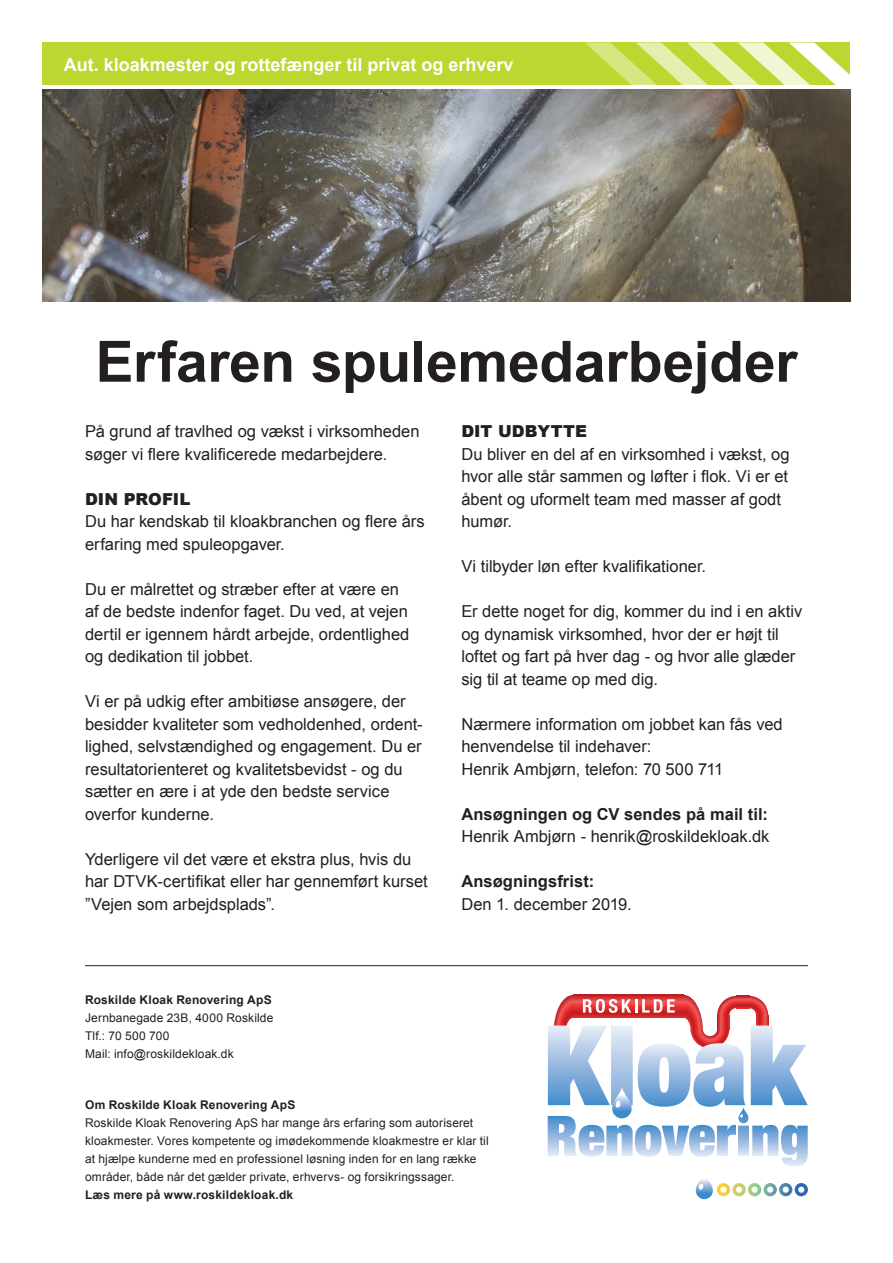
<style>
.page{position:relative;width:893px;height:1263px;background:#fff}
.page>*{position:absolute;margin:0;border:0;box-sizing:border-box;transform-origin:0 0}
.t1{font:700 57px "Arial";letter-spacing:-.005em;color:#231f20}
.t2{font:700 18px "Arial";color:#fff}
.t3{font:16.5px/22.5px "Arial";color:#231f20}
.t4{font:700 16.5px "Arial";letter-spacing:.005em;color:#231f20}
.t5{font:900 16.5px "Arial";letter-spacing:.005em;color:#231f20}
.t6{font:12px/18px "Arial";letter-spacing:.01em;color:#231f20}
.t7{font:700 12px "Arial";letter-spacing:.015em;color:#231f20}
</style>
<div class="page">
<svg style="left:548px;top:995px;width:260px;height:171px"></svg>
<svg style="left:696px;top:1179px;width:112px;height:20px"></svg>
<img style="left:43px;top:89px;width:807px;height:213px">
<div style="left:43px;top:43px;width:807px;height:42px;background:#bed630"></div>
<svg style="left:585px;top:43px;width:265px;height:42px"></svg>
<hr style="left:85px;top:965px;width:723px;height:1px;background:#231f20">
<p class="t2" style="left:64px;top:52px;width:451px">Aut. kloakmester og rottefænger til privat og erhverv</p>
<p class="t1" style="left:96px;top:324px;width:703px">Erfaren spulemedarbejder</p>
<p class="t3" style="left:85px;top:420px;width:336px">På grund af travlhed og vækst i virksomheden søger vi flere kvalificerede medarbejdere.</p>
<p class="t5" style="left:85px;top:487px;width:107px">DIN PROFIL</p>
<p class="t3" style="left:85px;top:510px;width:341px">Du har kendskab til kloakbranchen og flere års erfaring med spuleopgaver.</p>
<p class="t3" style="left:85px;top:578px;width:315px">Du er målrettet og stræber efter at være en</p>
<p class="t3" style="left:85px;top:600px;width:326px;text-align:justify">af de bedste indenfor faget. Du ved, at vejen dertil er igennem hårdt arbejde, ordentlighed og dedikation til jobbet.</p>
<p class="t3" style="left:85px;top:690px;width:339px">Vi er på udkig efter ambitiøse ansøgere, der besidder kvaliteter som vedholdenhed, ordent&shy;lighed, selvstændighed og engagement. Du er resultatorienteret og kvalitetsbevidst - og du sætter en ære i at yde den bedste service</p>
<p class="t3" style="left:85px;top:803px;width:131px">overfor kunderne.</p>
<p class="t3" style="left:85px;top:848px;width:344px">Yderligere vil det være et ekstra plus, hvis du har DTVK-certifikat eller har gennemført kurset ”Vejen som arbejdsplads”.</p>
<p class="t5" style="left:461px;top:419px;width:127px">DIT UDBYTTE</p>
<p class="t3" style="left:461px;top:443px;width:330px">Du bliver en del af en virksomhed i vækst, og hvor alle står sammen og løfter i flok. Vi er et åbent og uformelt team med masser af godt humør.</p>
<p class="t3" style="left:461px;top:555px;width:246px">Vi tilbyder løn efter kvalifikationer.</p>
<p class="t3" style="left:461px;top:600px;width:343px">Er dette noget for dig, kommer du ind i en aktiv og dynamisk virksomhed, hvor der er højt til loftet og fart på hver dag - og hvor alle glæder sig til at teame op med dig.</p>
<p class="t3" style="left:461px;top:713px;width:323px">Nærmere information om jobbet kan fås ved</p>
<p class="t3" style="left:461px;top:735px;width:192px">henvendelse til indehaver:</p>
<p class="t3" style="left:461px;top:758px;width:263px">Henrik Ambjørn, telefon: 70 500 711</p>
<p class="t4" style="left:461px;top:803px;width:308px">Ansøgningen og CV sendes på mail til:</p>
<p class="t3" style="left:461px;top:825px;width:309px">Henrik Ambjørn - henrik@roskildekloak.dk</p>
<p class="t4" style="left:461px;top:871px;width:135px">Ansøgningsfrist:</p>
<p class="t3" style="left:461px;top:893px;width:172px">Den 1. december 2019.</p>
<p class="t7" style="left:85px;top:991px;width:188px">Roskilde Kloak Renovering ApS</p>
<p class="t6" style="left:85px;top:1008px;width:190px">Jernbanegade 23B, 4000 Roskilde</p>
<p class="t6" style="left:85px;top:1026px;width:86px">Tlf.: 70 500 700</p>
<p class="t6" style="left:85px;top:1044px;width:150px">Mail: info@roskildekloak.dk</p>
<p class="t7" style="left:85px;top:1096px;width:212px">Om Roskilde Kloak Renovering ApS</p>
<p class="t6" style="left:85px;top:1113px;width:405px">Roskilde Kloak Renovering ApS har mange års erfaring som autoriseret kloakmester. Vores kompetente og imødekommende kloakmestre er klar til at hjælpe kunderne med en professionel løsning inden for en lang række områder, både når det gælder private, erhvervs- og forsikringssager.</p>
<p class="t7" style="left:85px;top:1186px;width:210px">Læs mere på www.roskildekloak.dk</p>
</div>
